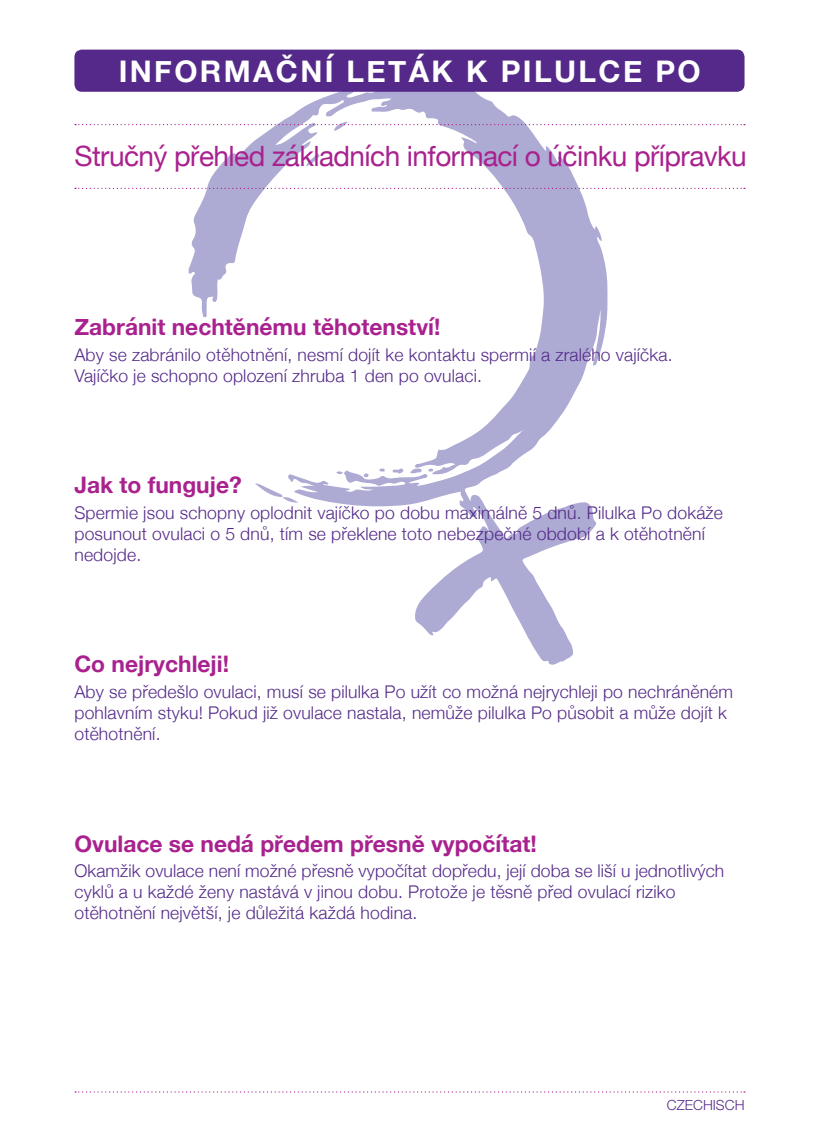
<style>
.page{position:relative;width:819px;height:1141px;background:#fff}
.page>*{position:absolute;margin:0;border:0;box-sizing:border-box;transform-origin:0 0}
.t1{font:700 29.75px "Helvetica Neue";letter-spacing:.08em;color:#fff}
.t2{font:28px "Helvetica Neue";letter-spacing:-.02em;color:#a9218e}
.t3{font:700 22.75px "Helvetica Neue";color:#a9218e}
.t4{font:300 17.5px/21px "Helvetica Neue";letter-spacing:.01em;color:#542989}
.t5{font:300 14px "Helvetica Neue LT";color:#542989}
</style>
<div class="page">
<svg style="left:189px;top:92px;width:419px;height:573px"></svg>
<svg style="left:306px;top:154px;width:14px;height:12px"></svg>
<svg style="left:410px;top:468px;width:11px;height:6px"></svg>
<svg style="left:255px;top:483px;width:43px;height:20px"></svg>
<svg style="left:392px;top:468px;width:11px;height:6px"></svg>
<svg style="left:364px;top:473px;width:4px;height:4px"></svg>
<svg style="left:379px;top:468px;width:6px;height:4px"></svg>
<svg style="left:336px;top:471px;width:7px;height:4px"></svg>
<svg style="left:428px;top:468px;width:5px;height:4px"></svg>
<svg style="left:443px;top:439px;width:34px;height:17px"></svg>
<svg style="left:363px;top:496px;width:18px;height:9px"></svg>
<svg style="left:566px;top:170px;width:4px;height:12px"></svg>
<svg style="left:554px;top:161px;width:5px;height:9px"></svg>
<svg style="left:320px;top:487px;width:12px;height:3px"></svg>
<svg style="left:373px;top:487px;width:9px;height:2px"></svg>
<svg style="left:226px;top:164px;width:3px;height:4px"></svg>
<svg style="left:457px;top:462px;width:4px;height:3px"></svg>
<svg style="left:75px;top:1091px;width:669px;height:2px"></svg>
<svg style="left:75px;top:188px;width:669px;height:1px"></svg>
<svg style="left:75px;top:122px;width:669px;height:9px"></svg>
<div style="left:74px;top:50px;width:670px;height:42px;background:#542989;border-radius:7px"></div>
<h1 class="t1" style="left:119px;top:48px;width:583px">Informační leták k pilulce Po</h1>
<h2 class="t2" style="left:74px;top:136px;width:673px">Stručný přehled základních informací o účinku přípravku</h2>
<h3 class="t3" style="left:74px;top:309px;width:367px">Zabránit nechtěnému těhotenství!</h3>
<p class="t4" style="left:74px;top:343px;width:599px">Aby se zabránilo otěhotnění, nesmí dojít ke kontaktu spermií a zralého vajíčka.<br>Vajíčko je schopno oplození zhruba 1 den po ovulaci.</p>
<h3 class="t3" style="left:74px;top:467px;width:169px">Jak to funguje?</h3>
<p class="t4" style="left:74px;top:501px;width:650px">Spermie jsou schopny oplodnit vajíčko po dobu maximálně 5 dnů. Pilulka Po dokáže posunout ovulaci o 5 dnů, tím se překlene toto nebezpečné období a k otěhotnění nedojde.</p>
<h3 class="t3" style="left:74px;top:646px;width:156px">Co nejrychleji!</h3>
<p class="t4" style="left:74px;top:680px;width:660px">Aby se předešlo ovulaci, musí se pilulka Po užít co možná nejrychleji po nechráněném pohlavním styku! Pokud již ovulace nastala, nemůže pilulka Po působit a může dojít k otěhotnění.</p>
<h3 class="t3" style="left:74px;top:826px;width:464px">Ovulace se nedá předem přesně vypočítat!</h3>
<p class="t4" style="left:74px;top:859px;width:651px">Okamžik ovulace není možné přesně vypočítat dopředu, její doba se liší u jednotlivých cyklů a u každé ženy nastává v jinou dobu. Protože je těsně před ovulací riziko otěhotnění největší, je důležitá každá hodina.</p>
<p class="t5" style="left:667px;top:1096px;width:79px">CZECHISCH</p>
</div>
